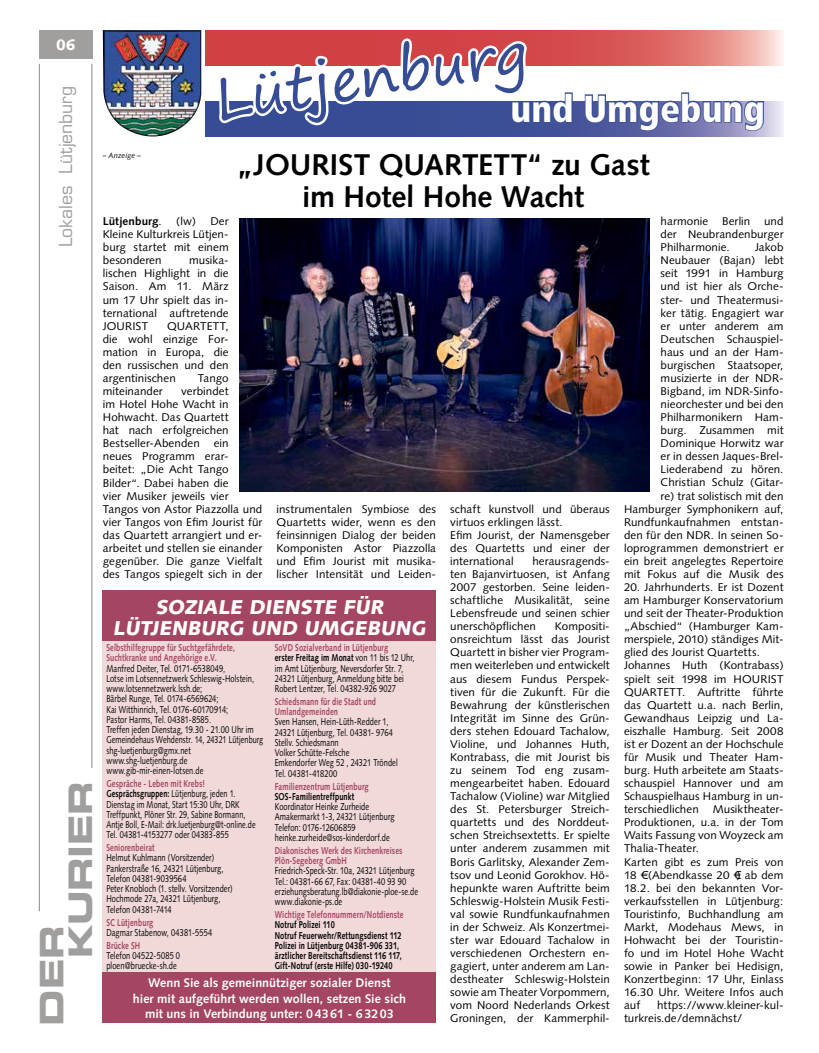
<style>
.page{position:relative;width:819px;height:1053px;background:#fff}
.page>*{position:absolute;margin:0;border:0;box-sizing:border-box;transform-origin:0 0}
.t1{font:57.5px "Segoe Print";color:#364d95}
.t2{font:900 condensed 37.5px "Frutiger LT Std";color:#fff}
.t3{font:32.5px/28.9px "Eurostile LT Std Bold Ex 2";letter-spacing:-.01em;color:#a19f9d}
.t4{font:700 30px/32.5px "Syntax LT Std";letter-spacing:-.005em;color:#000;text-align:center}
.t5{font:900 20px/21.2px "Syntax LT Std";color:#fff;text-align:center}
.t6{font:17.5px "Eurostile LT Std";letter-spacing:-.005em;color:#a19f9d}
.t7{font:900 15px "Syntax LT Std";color:#fff}
.t8{font:700 12.5px/15px "Syntax";color:#fff;text-align:center}
.t9{font:11.25px/13px "Syntax";letter-spacing:.005em;color:#000;text-align:justify}
.t10{font:700 11.25px "Syntax";letter-spacing:.01em;color:#000}
.t11{font:10px/10.2px "Syntax LT Std";letter-spacing:.01em;color:#000;scale:.75 1}
.t12{font:10px/10.2px "Syntax LT Std";letter-spacing:.01em;color:#000;scale:.73 1}
.t13{font:700 10px/10.2px "Syntax LT Std";letter-spacing:.015em;color:#000;scale:.75 1}
.t14{font:italic 7.5px "Syntax LT Std";letter-spacing:.01em;color:#000}
.s1{font-weight:400}
.s2{font-weight:700;color:#a44561}
.s3{font-weight:700}
.s4{color:#a44561}
</style>
<div class="page">
<hr style="left:39px;top:64px;width:1px;height:847px;background:#8c8986">
<hr style="left:92px;top:64px;width:1px;height:703px;background:#8c8986">
<div style="left:39px;top:30px;width:53px;height:29px;background:#a19f9d"></div>
<div style="left:103px;top:590px;width:333px;height:429px;background:#f1d9da"></div>
<div style="left:103px;top:590px;width:333px;height:50px;background:#a44561"></div>
<div style="left:103px;top:972px;width:333px;height:50px;background:#a44561"></div>
<svg style="left:206px;top:101px;width:577px;height:35px;background:#858bbb"></svg>
<svg style="left:206px;top:30px;width:577px;height:36px;background:#de706e"></svg>
<svg style="left:583px;top:92px;width:182px;height:40px"></svg>
<img style="left:103px;top:30px;width:98px;height:106px">
<svg style="left:214px;top:36px;width:360px;height:100px"></svg>
<img style="left:239px;top:218px;width:411px;height:274px">
<p class="t7" style="left:56px;top:36px;width:21px">06</p>
<p class="t6" style="left:55px;top:247px;width:163px;rotate:-90deg">Lokales Lütjenburg</p>
<p class="t3" style="left:37px;top:958px;width:179px;text-indent:-67px;rotate:-90deg">Der<br>Kurier</p>
<p class="t14" style="left:103px;top:151px;width:40px">– Anzeige –</p>
<p class="t1" style="left:207px;top:50px;width:317px;rotate:-9deg">Lütjenburg</p>
<p class="t2" style="left:510px;top:86px;width:256px">und Umgebung</p>
<p class="t4" style="left:236px;top:148px;width:415px">„JOURIST QUARTETT“ zu Gast im Hotel Hohe Wacht</p>
<p class="t10" style="left:103px;top:215px;width:60px">Lütjenburg<span class="s1">.</span></p>
<p class="t9" style="left:176px;top:215px;width:21px">(lw)</p>
<p class="t9" style="left:103px;top:215px;width:127px;text-indent:108px">Der Kleine Kulturkreis Lütjen&shy;burg startet mit einem besonderen</p>
<p class="t9" style="left:103px;top:254px;width:127px;text-indent:86px">musika&shy;lischen Highlight in die Saison. Am 11. März um 17 Uhr spielt das in&shy;ternational auftretende JOURIST</p>
<p class="t9" style="left:103px;top:319px;width:127px;text-indent:64px">QUARTETT, die wohl einzige For&shy;mation in Europa, die den russischen und den argentinischen</p>
<p class="t9" style="left:198px;top:371px;width:32px">Tango</p>
<p class="t9" style="left:103px;top:384px;width:161px;text-align:left;text-indent:78px">verbindet<br>im Hotel Hohe Wacht in<br>Hohwacht. Das Quartett<br>hat nach erfolgreichen<br>Bestseller-Abenden ein<br>neues Programm erar&shy;beitet: „Die Acht Tango<br>Bilder“. Dabei haben die<br>vier Musiker jeweils vier<br>Tangos von Astor Piazzolla und vier Tangos von Efim Jourist für das Quartett arrangiert und er&shy;arbeitet und stellen sie einander gegenüber. Die ganze Vielfalt des Tangos spiegelt sich in der</p>
<p class="t9" style="left:103px;top:384px;width:61px">miteinander</p>
<p class="t9" style="left:276px;top:502px;width:161px">instrumentalen Symbiose des Quartetts wider, wenn es den feinsinnigen Dialog der beiden Komponisten Astor Piazzolla und Efim Jourist mit musika&shy;lischer Intensität und Leiden-</p>
<p class="t5" style="left:113px;top:596px;width:318px">SOZIALE DIENSTE FÜR<br>LÜTJENBURG UND UMGEBUNG</p>
<p class="t11" style="left:106px;top:642px;width:211px"><span class="s2">Selbsthilfegruppe für Suchtgefährdete, Suchtkranke und Angehörige e.V.<br></span>Manfred Deiter, Tel. 0171-6538049,<br>Lotse im Lotsennetzwerk Schleswig-Holstein, www.lotsennetzwerk.lssh.de;<br>Bärbel Runge, Tel. 0174-6569624;<br>Kai Witthinrich, Tel. 0176-60170914;<br>Pastor Harms, Tel. 04381-8585.<br>Treffen jeden Dienstag, 19.30 - 21.00 Uhr im Gemeindehaus Wehdenstr. 14, 24321 Lütjenburg shg-luetjenburg@gmx.net www.shg-luetjenburg.de www.gib-mir-einen-lotsen.de</p>
<p class="t12" style="left:106px;top:778px;width:206px"><span class="s2">Gespräche - Leben mit Krebs!<br></span><span class="s3">Gesprächsgruppen:</span> Lütjenburg, jeden 1.<br>Dienstag im Monat, Start 15:30 Uhr, DRK Treffpunkt, Plöner Str. 29, Sabine Bormann, Antje Boll, E-Mail: drk.luetjenburg@t-online.de Tel. 04381-4153277 oder 04383-855</p>
<p class="t11" style="left:106px;top:842px;width:170px"><span class="s2">Seniorenbeirat<br></span>Helmut Kuhlmann (Vorsitzender)<br>Pankerstraße 16, 24321 Lütjenburg,<br>Telefon 04381-9039564<br>Peter Knobloch (1. stellv. Vorsitzender)<br>Hochmode 27a, 24321 Lütjenburg,<br>Telefon 04381-7414</p>
<p class="t11" style="left:106px;top:917px;width:143px"><span class="s2">SC Lütjenburg<br></span>Dagmar Stabenow, 04381-5554</p>
<p class="t11" style="left:106px;top:940px;width:100px"><span class="s2">Brücke SH<br></span>Telefon 04522-5085 0 ploen@bruecke-sh.de</p>
<p class="t11" style="left:275px;top:642px;width:188px"><span class="s2">SoVD Sozialverband in Lütjenburg<br></span><span class="s3">erster Freitag im Monat</span> von 11 bis 12 Uhr, im Amt Lütjenburg, Neversdorfer Str. 7, 24321 Lütjenburg, Anmeldung bitte bei Robert Lentzer, Tel. 04382-926 9027</p>
<p class="t11" style="left:275px;top:696px;width:165px"><span class="s2">Schiedsmann für die Stadt und<br>Umlandgemeinden<br></span>Sven Hansen, Hein-Lüth-Redder 1,<br>24321 Lütjenburg, Tel. 04381- 9764<br>Stellv. Schiedsmann<br>Volker Schütte-Felsche<br>Emkendorfer Weg 52 , 24321 Tröndel<br>Tel. 04381-418200</p>
<p class="t11" style="left:275px;top:781px;width:161px"><span class="s2">Familienzentrum Lütjenburg<br></span><span class="s3">SOS-Familientreffpunkt<br></span>Koordinator Heinke Zurheide<br>Amakermarkt 1-3, 24321 Lütjenburg<br>Telefon: 0176-12606859 heinke.zurheide@sos-kinderdorf.de</p>
<p class="t11" style="left:275px;top:845px;width:193px"><span class="s2">Diakonisches Werk des Kirchenkreises Plön-Segeberg GmbH<br></span>Friedrich-Speck-Str. 10a, 24321 Lütjenburg Tel.: 04381-66 67, Fax: 04381-40 93 90 erziehungsberatung.lb@diakonie-ploe-se.de www.diakonie-ps.de</p>
<p class="t13" style="left:275px;top:909px;width:173px"><span class="s4">Wichtige Telefonnummern/Notdienste </span>Notruf Polizei 110<br>Notruf Feuerwehr/Rettungsdienst 112<br>Polizei in Lütjenburg 04381-906 331, ärztlicher Bereitschaftsdienst 116 117, Gift-Notruf (erste Hilfe) 030-19240</p>
<p class="t8" style="left:133px;top:975px;width:274px">Wenn Sie als gemeinnütziger sozialer Dienst<br>hier mit aufgeführt werden wollen, setzen Sie sich mit uns in Verbindung unter: 0 43 61 - 6 32 03</p>
<p class="t9" style="left:450px;top:502px;width:161px;text-align:left">schaft kunstvoll und überaus virtuos erklingen lässt.<br>Efim Jourist, der Namensgeber des Quartetts und einer der international</p>
<p class="t9" style="left:450px;top:554px;width:161px;text-indent:82px">herausragends&shy;ten Bajanvirtuosen, ist Anfang 2007 gestorben. Seine leiden&shy;schaftliche Musikalität, seine Lebensfreude und seinen schier unerschöpflichen</p>
<p class="t9" style="left:450px;top:620px;width:161px;text-indent:105px">Kompositi&shy;onsreichtum lässt das Jourist Quartett in bisher vier Program&shy;men weiterleben und entwickelt aus diesem Fundus Perspek&shy;tiven für die Zukunft. Für die Bewahrung der künstlerischen Integrität im Sinne des Grün&shy;ders stehen Edouard Tachalow, Violine, und Johannes Huth, Kontrabass, die mit Jourist bis zu seinem Tod eng zusam&shy;mengearbeitet haben. Edouard Tachalow (Violine) war Mitglied des St. Petersburger Streich&shy;quartetts und des Norddeut&shy;schen Streichsextetts. Er spielte unter anderem zusammen mit Boris Garlitsky, Alexander Zem&shy;tsov und Leonid Gorokhov. Hö&shy;hepunkte waren Auftritte beim Schleswig-Holstein Musik Festi&shy;val sowie Rundfunkaufnahmen in der Schweiz. Als Konzertmei&shy;ster war Edouard Tachalow in verschiedenen Orchestern en&shy;gagiert, unter anderem am Lan&shy;destheater Schleswig-Holstein sowie am Theater Vorpommern, vom Noord Nederlands Orkest Groningen, der Kammerphil-</p>
<p class="t9" style="left:660px;top:215px;width:124px">harmonie Berlin und der Neubrandenburger Philharmonie.</p>
<p class="t9" style="left:624px;top:241px;width:161px;text-align:right">Jakob<br>Neubauer (Bajan) lebt<br>seit 1991 in Hamburg<br>und ist hier als Orche-<br>ster- und Theatermusi-<br>ker tätig. Engagiert war<br>er unter anderem am<br>Deutschen Schauspiel-<br>haus und an der Ham&shy;burgischen Staatsoper, musizierte in der NDR-<br>Bigband, im NDR-Sinfo&shy;nieorchester und bei den<br>Philharmonikern Ham-<br>burg. Zusammen mit<br>Dominique Horwitz war<br>er in dessen Jaques-Brel-<br>Liederabend zu hören.<br>Christian Schulz (Gitar-<br>re) trat solistisch mit den<br>Hamburger Symphonikern auf,<br>Rundfunkaufnahmen entstan&shy;den für den NDR. In seinen So&shy;loprogrammen demonstriert er ein breit angelegtes Repertoire mit Fokus auf die Musik des</p>
<p class="t9" style="left:624px;top:580px;width:161px;text-align:left">20. Jahrhunderts. Er ist Dozent am Hamburger Konservatorium und seit der Theater-Produktion „Abschied“ (Hamburger Kam&shy;merspiele, 2010) ständiges Mit&shy;glied des Jourist Quartetts.<br>Johannes Huth (Kontrabass) spielt seit 1998 im HOURIST<br>QUARTETT. Auftritte führte das Quartett u.a. nach Berlin,<br>Gewandhaus Leipzig und La&shy;eiszhalle Hamburg. Seit 2008 ist er Dozent an der Hochschule für Musik und Theater Ham&shy;burg. Huth arbeitete am Staats&shy;schauspiel Hannover und am<br>Schauspielhaus Hamburg in un&shy;terschiedlichen Musiktheater-<br>Produktionen, u.a. in der Tom<br>Waits Fassung von Woyzeck am<br>Thalia-Theater.<br>Karten gibt es zum Preis von<br>18 € (Abendkasse 20 €) ab dem<br>18.2. bei den bekannten Vor&shy;verkaufsstellen in Lütjenburg:<br>Touristinfo, Buchhandlung am<br>Markt, Modehaus Mews, in<br>Hohwacht bei der Touristin&shy;fo und im Hotel Hohe Wacht sowie in Panker bei Hedisign,<br>Konzertbeginn: 17 Uhr, Einlass<br>16.30 Uhr. Weitere Infos auch auf</p>
<p class="t9" style="left:624px;top:998px;width:161px;text-indent:33px">https://www.kleiner-kul&shy;turkreis.de/demnächst/</p>
</div>
